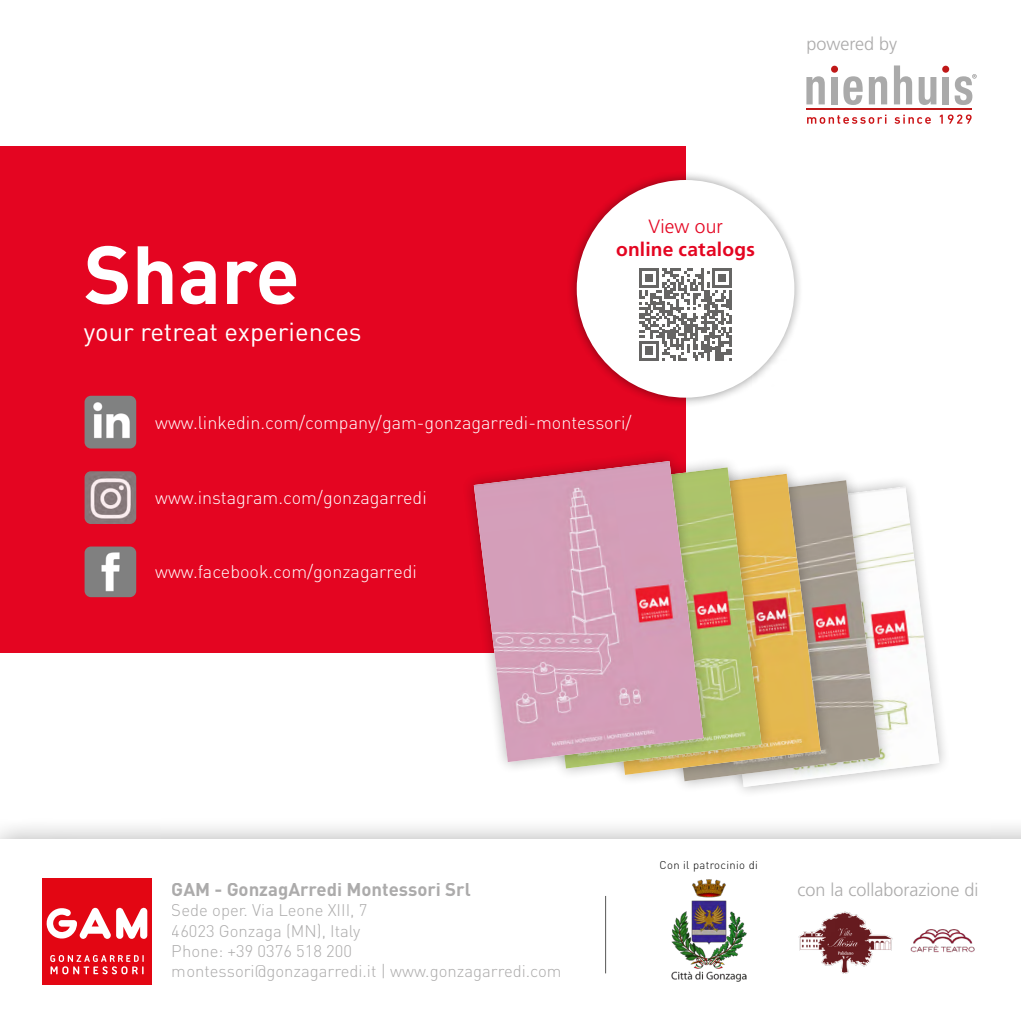
<style>
.page{position:relative;width:1021px;height:1021px;background:#fff}
.page>*{position:absolute;margin:0;border:0;box-sizing:border-box;transform-origin:0 0}
.t1{font:700 81px "DIN Pro";color:#fff}
.t2{font:25.65px "DIN Pro";color:#fff}
.t3{font:700 19.12px "Frutiger LT Std";letter-spacing:.01em;color:#e40521}
.t4{font:300 19.12px "Frutiger LT Std";letter-spacing:.005em;color:#e40521}
.t5{font:700 18.45px "DIN Pro";color:#acabab}
.t6{font:300 18px "DIN Pro";color:#fff}
.t7{font:300 18px "Frutiger LT Std";color:#acabab}
.t8{font:300 16.65px/20px "DIN Pro";color:#acabab}
.t9{font:300 11.25px "DIN Pro";letter-spacing:.03em;color:#000}
</style>
<div class="page">
<div style="left:0;top:146px;width:685px;height:506px;background:#e40521"></div>
<div style="left:0;top:815px;width:1020px;height:205px;background:#000;opacity:.3"></div>
<div style="left:0;top:839px;width:1020px;height:181px;background:#fff"></div>
<img style="left:85px;top:546px;width:51px;height:51px">
<img style="left:85px;top:471px;width:51px;height:53px">
<img style="left:892px;top:486px;width:47px;height:289px">
<div style="left:638px;top:468px;width:254px;height:325px;background:#000;opacity:.3"></div>
<img style="left:832px;top:480px;width:48px;height:301px">
<div style="left:579px;top:461px;width:253px;height:326px;background:#000;opacity:.3"></div>
<img style="left:773px;top:474px;width:47px;height:300px">
<div style="left:520px;top:455px;width:253px;height:326px;background:#000;opacity:.3"></div>
<img style="left:715px;top:467px;width:46px;height:301px">
<div style="left:462px;top:449px;width:253px;height:325px;background:#000;opacity:.3"></div>
<img style="left:474px;top:461px;width:229px;height:301px">
<div style="left:567px;top:170px;width:237px;height:237px;background:#000;opacity:.4"></div>
<div style="left:576px;top:180px;width:218px;height:217px;background:#fff;border-radius:50%"></div>
<svg style="left:639px;top:268px;width:93px;height:92px"></svg>
<div style="left:42px;top:878px;width:110px;height:106px;background:#e30613"></div>
<svg style="left:46px;top:907px;width:101px;height:32px"></svg>
<svg style="left:50px;top:955px;width:94px;height:19px"></svg>
<img style="left:85px;top:396px;width:51px;height:52px">
<hr style="left:605px;top:895px;width:1px;height:78px;background:#575756">
<img style="left:671px;top:879px;width:75px;height:102px">
<img style="left:798px;top:911px;width:95px;height:62px">
<img style="left:910px;top:929px;width:65px;height:24px">
<div style="left:831px;top:66px;width:7px;height:7px;background:#bf1818;border-radius:50%"></div>
<div style="left:942px;top:66px;width:7px;height:7px;background:#bf1818;border-radius:50%"></div>
<div style="left:831px;top:77px;width:6px;height:27px;background:#aaa"></div>
<svg style="left:843px;top:76px;width:19px;height:29px"></svg>
<svg style="left:868px;top:76px;width:19px;height:28px"></svg>
<svg style="left:894px;top:65px;width:18px;height:39px"></svg>
<svg style="left:806px;top:76px;width:18px;height:28px"></svg>
<svg style="left:918px;top:77px;width:18px;height:28px"></svg>
<div style="left:942px;top:77px;width:7px;height:27px;background:#aaa"></div>
<hr style="left:806px;top:109px;width:166px;height:1px;background:#bf1818">
<svg style="left:807px;top:115px;width:79px;height:9px"></svg>
<svg style="left:894px;top:115px;width:36px;height:9px"></svg>
<svg style="left:939px;top:114px;width:32px;height:10px"></svg>
<svg style="left:954px;top:74px;width:22px;height:31px"></svg>
<p class="t7" style="left:806px;top:33px;width:92px">powered by</p>
<h1 class="t1" style="left:84px;top:220px;width:217px">Share</h1>
<h2 class="t2" style="left:84px;top:314px;width:279px">your retreat experiences</h2>
<p class="t4" style="left:648px;top:215px;width:76px">View our</p>
<p class="t3" style="left:616px;top:238px;width:140px">online catalogs</p>
<p class="t6" style="left:155px;top:410px;width:478px">www.linkedin.com/company/gam-gonzagarredi-montessori/</p>
<p class="t6" style="left:155px;top:485px;width:273px">www.instagram.com/gonzagarredi</p>
<p class="t6" style="left:155px;top:559px;width:263px">www.facebook.com/gonzagarredi</p>
<p class="t5" style="left:172px;top:877px;width:300px">GAM - GonzagArredi Montessori Srl</p>
<p class="t8" style="left:172px;top:899px;width:391px">Sede oper. Via Leone XIII, 7<br>46023 Gonzaga (MN), Italy<br>Phone: +39 0376 518 200<br>montessori@gonzagarredi.it | www.gonzagarredi.com</p>
<p class="t9" style="left:659px;top:857px;width:100px">Con il patrocinio di</p>
<p class="t7" style="left:797px;top:879px;width:183px">con la collaborazione di</p>
</div>
